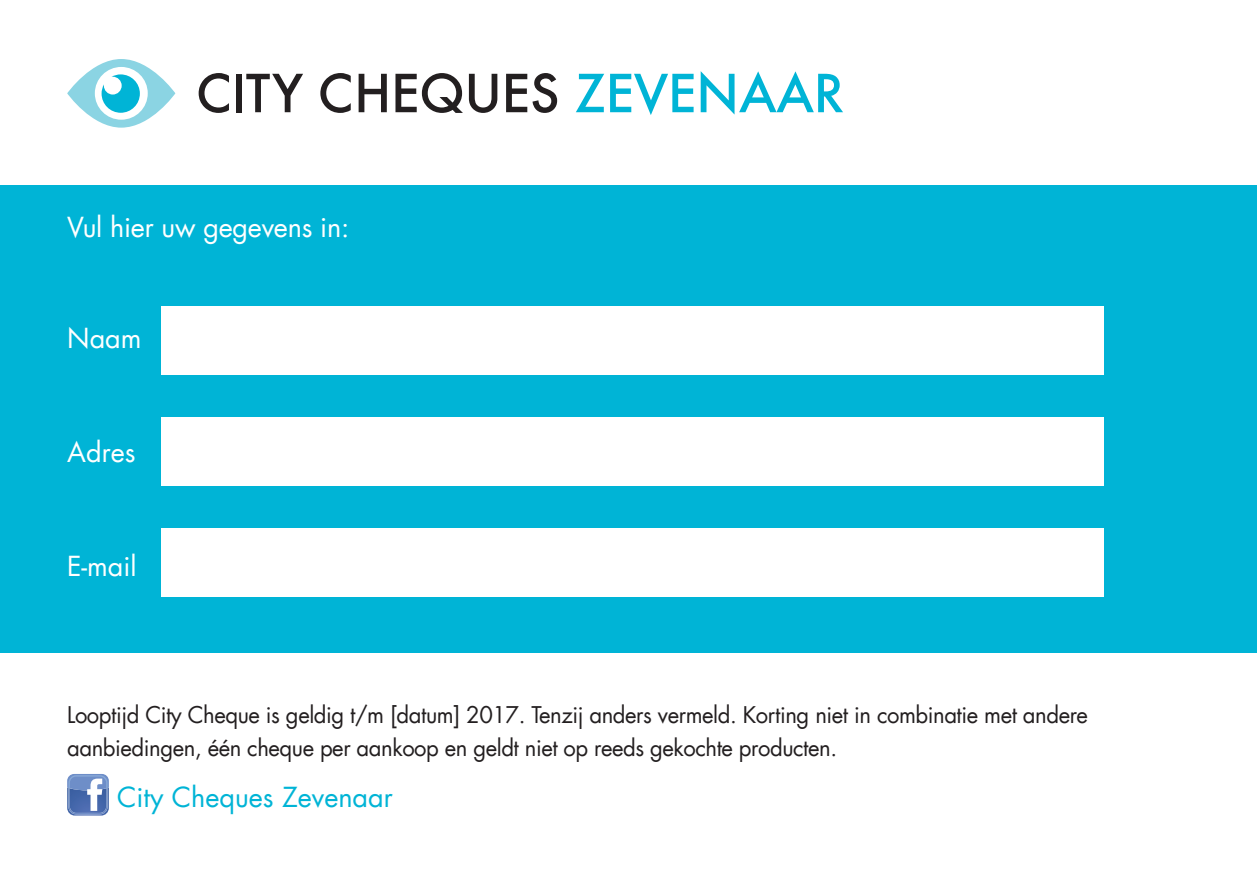
<style>
.page{position:relative;width:1259px;height:893px;background:#fff}
.page>*{position:absolute;margin:0;border:0;box-sizing:border-box;transform-origin:0 0}
.t1{font:500 51px "Futura";letter-spacing:-.01em;color:#231f20}
.t2{font:27px "Futura LT";letter-spacing:-.01em;color:#fff}
.t3{font:27px "Futura LT";color:#00b4d6}
.t4{font:22.5px/33px "Futura LT";letter-spacing:-.02em;color:#231f20}
.s1{color:#00b4d6}
</style>
<div class="page">
<div style="left:0;top:185px;width:1256px;height:468px;background:#00b4d6"></div>
<svg style="left:67px;top:774px;width:42px;height:42px"></svg>
<div style="left:162px;top:306px;width:942px;height:69px;background:#fff"></div>
<div style="left:162px;top:417px;width:942px;height:69px;background:#fff"></div>
<div style="left:162px;top:528px;width:942px;height:69px;background:#fff"></div>
<svg style="left:67px;top:59px;width:108px;height:69px"></svg>
<h1 class="t1" style="left:196px;top:58px;width:650px">CITY CHEQUES <span class="s1">ZEVENAAR</span></h1>
<p class="t2" style="left:67px;top:210px;width:284px">Vul hier uw gegevens in:</p>
<p class="t2" style="left:67px;top:321px;width:76px">Naam</p>
<p class="t2" style="left:67px;top:435px;width:70px">Adres</p>
<p class="t2" style="left:67px;top:549px;width:71px">E-mail</p>
<p class="t4" style="left:67px;top:698px;width:1022px">Looptijd City Cheque is geldig t/m [datum] 2017. Tenzij anders vermeld. Korting niet in combinatie met andere aanbiedingen, één cheque per aankoop en geldt niet op reeds gekochte producten.</p>
<p class="t3" style="left:117px;top:780px;width:277px">City Cheques Zevenaar</p>
</div>
